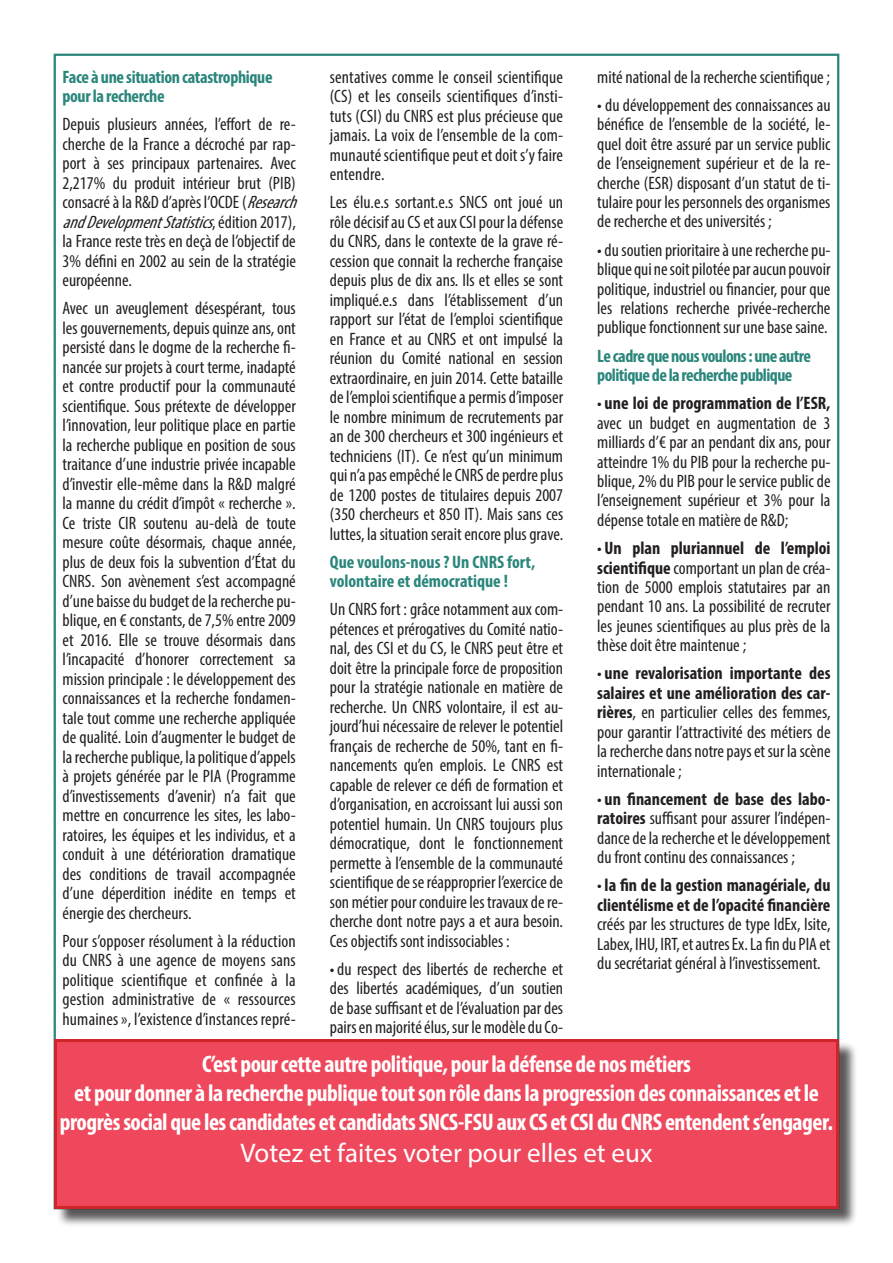
<style>
.page{position:relative;width:893px;height:1263px;background:#fff}
.page>*{position:absolute;margin:0;border:0;box-sizing:border-box;transform-origin:0 0}
.t1{font:27px "Myriad Pro";color:#fff}
.t2{font:700 condensed 24px/28.8px "Myriad Pro";letter-spacing:-.02em;color:#fff;text-align:center}
.t3{font:condensed 18px/19.5px "Myriad Pro";color:#231f20;text-align:justify}
.t4{font:700 condensed 18px/19.5px "Myriad Pro";letter-spacing:-.02em;color:#2a867b}
.t5{font:700 condensed 18px/19.5px "Myriad Pro";color:#231f20}
.t6{font:700 condensed 18px/19.5px "Myriad Pro";color:#2a867b}
.s1{font-style:italic}
.s2{font-weight:700}
.s3{font-weight:400}
</style>
<div class="page">
<div style="left:56px;top:1041px;width:802px;height:186px;background:#231f20;opacity:.75"></div>
<div style="left:56px;top:1040px;width:781px;height:167px;background:#ef485c"></div>
<div style="left:54px;top:1039px;width:785px;height:170px;border:3px solid #d1232a"></div>
<p class="t4" style="left:63px;top:67px;width:212px">Face à une situation catastrophique pour la recherche</p>
<p class="t3" style="left:63px;top:115px;width:243px;text-align:left">Depuis plusieurs années, l’effort de re&shy;cherche de la France a décroché par rap&shy;port à ses principaux partenaires. Avec 2,217% du produit intérieur brut (PIB) consacré à la R&amp;D d’après l’OCDE (<span class="s1">Research andDevelopmentStatistics</span>, é d i t i o n 2 0 1 7 ) , la France reste très en deçà de l’objectif de 3% défini en 2002 au sein de la stratégie européenne.</p>
<p class="t3" style="left:63px;top:299px;width:235px">Avec un aveuglement désespérant, tous les gouvernements, depuis quinze ans, ont persisté dans le dogme de la recherche fi&shy;nancée sur projets à court terme, inadapté et contre productif pour la communauté scientifique. Sous prétexte de développer l’innovation, leur politique place en partie la recherche publique en position de sous traitance d’une industrie privée incapable d’investir elle-même dans la R&amp;D malgré la manne du crédit d’impôt « recherche ».<br>Ce triste CIR soutenu au-delà de toute mesure coûte désormais, chaque année, plus de deux fois la subvention d’État du CNRS. Son avènement s’est accompagné d’une baisse du budget de la recherche pu&shy;blique, en € constants, de 7,5% entre 2009 et 2016. Elle se trouve désormais dans l’incapacité d’honorer correctement sa mission principale : le développement des connaissances et la recherche fondamen&shy;tale tout comme une recherche appliquée de qualité. Loin d’augmenter le budget de la recherche publique, la politique d’appels à projets générée par le PIA (Programme d’investissements d’avenir) n’a fait que mettre en concurrence les sites, les labo&shy;ratoires, les équipes et les individus, et a conduit à une détérioration dramatique des conditions de travail accompagnée d’une déperdition inédite en temps et énergie des chercheurs.</p>
<p class="t3" style="left:63px;top:931px;width:235px">Pour s’opposer résolument à la réduction du CNRS à une agence de moyens sans politique scientifique et confinée à la gestion administrative de « ressources humaines », l’existence d’instances repré-</p>
<p class="t3" style="left:330px;top:67px;width:235px">sentatives comme le conseil scientifique (CS) et les conseils scientifiques d’insti&shy;tuts (CSI) du CNRS est plus précieuse que jamais. La voix de l’ensemble de la com&shy;munauté scientifique peut et doit s’y faire entendre.</p>
<p class="t3" style="left:330px;top:192px;width:235px">Les élu.e.s sortant.e.s SNCS ont joué un rôle décisif au CS et aux CSI pour la défense du CNRS, dans le contexte de la grave ré&shy;cession que connait la recherche française depuis plus de dix ans. Ils et elles se sont impliqué.e.s dans l’établissement d’un rapport sur l’état de l’emploi scientifique en France et au CNRS et ont impulsé la réunion du Comité national en session extraordinaire, en juin 2014. Cette bataille de l’emploi scientifique a permis d’imposer le nombre minimum de recrutements par an de 300 chercheurs et 300 ingénieurs et techniciens (IT). Ce n’est qu’un minimum qui n’a pas empêché le CNRS de perdre plus de 1200 postes de titulaires depuis 2007 (350 chercheurs et 850 IT). Mais sans ces luttes, la situation serait encore plus grave.</p>
<p class="t6" style="left:330px;top:551px;width:207px">Que voulons-nous ? Un CNRS fort, volontaire et démocratique !</p>
<p class="t3" style="left:330px;top:599px;width:235px">Un CNRS fort : grâce notamment aux com&shy;pétences et prérogatives du Comité natio&shy;nal, des CSI et du CS, le CNRS peut être et doit être la principale force de proposition pour la stratégie nationale en matière de recherche. Un CNRS volontaire, il est au&shy;jourd’hui nécessaire de relever le potentiel français de recherche de 50%, tant en fi&shy;nancements qu’en emplois. Le CNRS est capable de relever ce défi de formation et d’organisation, en accroissant lui aussi son potentiel humain. Un CNRS toujours plus démocratique, dont le fonctionnement permette à l’ensemble de la communauté scientifique de se réapproprier l’exercice de son métier pour conduire les travaux de re&shy;cherche dont notre pays a et aura besoin.<br>Ces objectifs sont indissociables :</p>
<p class="t3" style="left:330px;top:959px;width:235px">• du respect des libertés de recherche et des libertés académiques, d’un soutien de base suffisant et de l’évaluation par des pairs en majorité élus, sur le modèle du Co-</p>
<p class="t3" style="left:597px;top:67px;width:234px">mité national de la recherche scientifique ;</p>
<p class="t3" style="left:597px;top:95px;width:235px">• du développement des connaissances au bénéfice de l’ensemble de la société, le&shy;quel doit être assuré par un service public de l’enseignement supérieur et de la re&shy;cherche (ESR) disposant d’un statut de ti&shy;tulaire pour les personnels des organismes de recherche et des universités ;</p>
<p class="t3" style="left:597px;top:240px;width:235px">• du soutien prioritaire à une recherche pu&shy;blique qui ne soit pilotée par aucun pouvoir politique, industriel ou financier, pour que les relations recherche privée-recherche publique fonctionnent sur une base saine.</p>
<p class="t4" style="left:597px;top:345px;width:215px">Le cadre que nous voulons : une autre politique de la recherche publique</p>
<p class="t3" style="left:597px;top:393px;width:235px">• <span class="s2">une loi de programmation de l’ESR, </span>avec un budget en augmentation de 3 milliards d’€ par an pendant dix ans, pour atteindre 1% du PIB pour la recherche pu&shy;blique, 2% du PIB pour le service public de l’enseignement supérieur et 3% pour la dépense totale en matière de R&amp;D;</p>
<p class="t3" style="left:597px;top:538px;width:235px">• <span class="s2">Un plan pluriannuel de l’emploi scientifique</span> comportant un plan de créa&shy;tion de 5000 emplois statutaires par an pendant 10 ans. La possibilité de recruter les jeunes scientifiques au plus près de la thèse doit être maintenue ;</p>
<p class="t3" style="left:597px;top:663px;width:235px">• <span class="s2">une revalorisation importante des salaires et une amélioration des car&shy;rières</span>, en particulier celles des femmes, pour garantir l’attractivité des métiers de la recherche dans notre pays et sur la scène internationale ;</p>
<p class="t3" style="left:597px;top:789px;width:235px">• <span class="s2">un financement de base des labo&shy;ratoires</span> suffisant pour assurer l’indépen&shy;dance de la recherche et le développement du front continu des connaissances ;</p>
<p class="t5" style="left:597px;top:875px;width:235px"><span class="s3">•</span> la fin de la gestion managériale, du clientélisme et de l’opacité financière</p>
<p class="t3" style="left:597px;top:914px;width:235px">créés par les structures de type IdEx, Isite, Labex, IHU, IRT, et autres Ex. La fin du PIA et du secrétariat général à l’investissement.</p>
<p class="t2" style="left:60px;top:1049px;width:775px">C’est pour cette autre politique, pour la défense de nos métiers<br>et pour donner à la recherche publique tout son rôle dans la progression des connaissances et le progrès social que les candidates et candidats SNCS-FSU aux CS et CSI du CNRS entendent s’engager.</p>
<h1 class="t1" style="left:240px;top:1136px;width:414px">Votez et faites voter pour elles et eux</h1>
</div>
